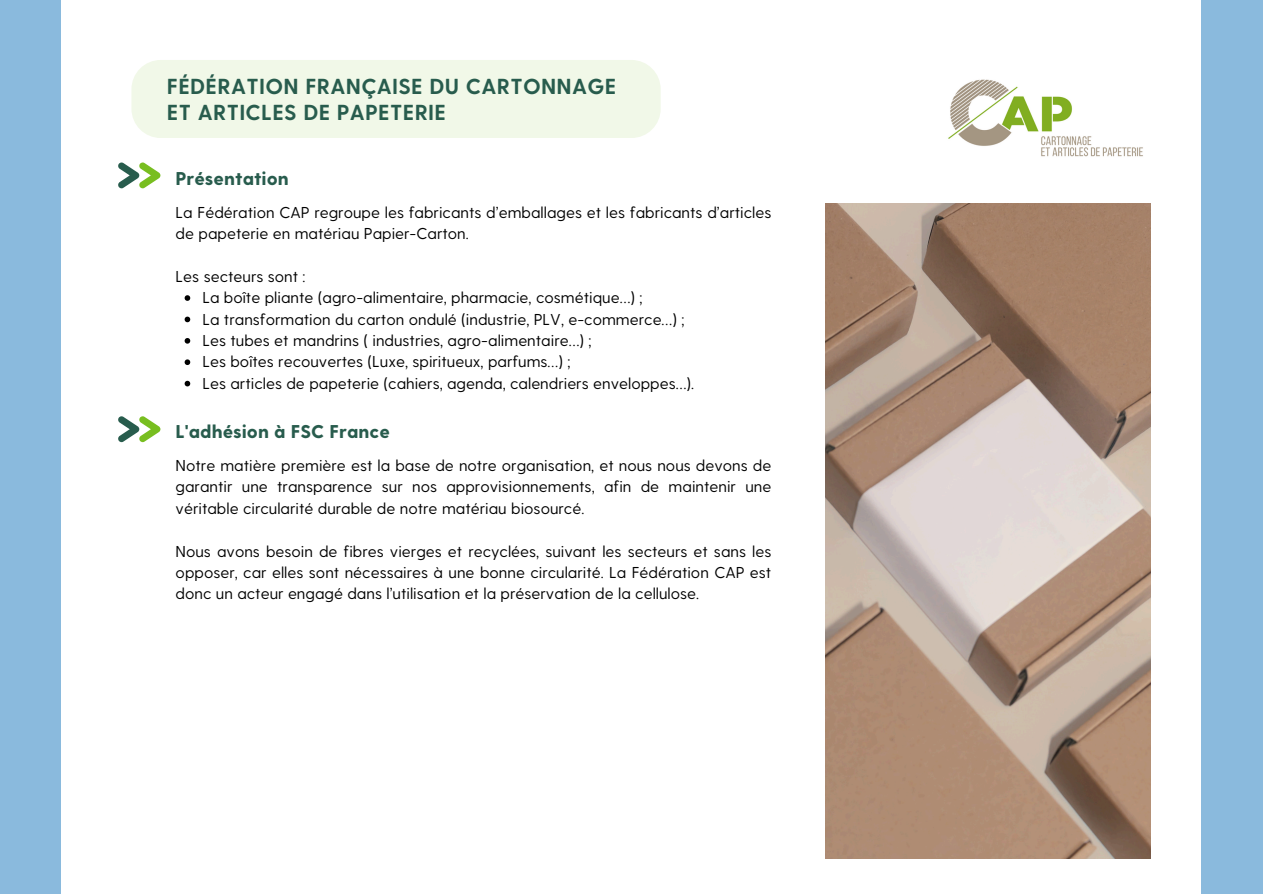
<style>
.page{position:relative;width:1263px;height:894px;background:#fff}
.page>*{position:absolute;margin:0;border:0;box-sizing:border-box;transform-origin:0 0}
.t1{font:700 21.75px/25.8px "Greycliff CF";letter-spacing:.015em;color:#285c4d}
.t2{font:800 18.45px "Greycliff CF";color:#285c4d}
.t3{font:15.75px/21.3px "Greycliff CF";color:#000;text-align:justify}
</style>
<div class="page">
<div style="left:0;top:0;width:1263px;height:893px;background:#8abadd"></div>
<div style="left:62px;top:0;width:1139px;height:893px;background:#fff"></div>
<svg style="left:118px;top:162px;width:43px;height:26px"></svg>
<svg style="left:118px;top:416px;width:43px;height:26px"></svg>
<svg style="left:185px;top:295px;width:5px;height:6px"></svg>
<svg style="left:185px;top:316px;width:5px;height:6px"></svg>
<svg style="left:185px;top:338px;width:5px;height:5px"></svg>
<svg style="left:185px;top:359px;width:5px;height:6px"></svg>
<svg style="left:185px;top:380px;width:5px;height:6px"></svg>
<img style="left:948px;top:79px;width:195px;height:78px">
<div style="left:131px;top:60px;width:530px;height:78px;background:#f1f8e8;border-radius:29px"></div>
<img style="left:826px;top:203px;width:325px;height:655px">
<p class="t1" style="left:167px;top:72px;width:451px">FÉDÉRATION FRANÇAISE DU CARTONNAGE<br>ET ARTICLES DE PAPETERIE</p>
<p class="t2" style="left:176px;top:166px;width:115px">Présentation</p>
<h1 class="t3" style="left:176px;top:200px;width:597px">La Fédération CAP regroupe les fabricants d’emballages et les fabricants d’articles de papeterie en matériau Papier-Carton.</h1>
<p class="t3" style="left:176px;top:264px;width:131px">Les secteurs sont :</p>
<h2 class="t3" style="left:202px;top:286px;width:441px">La boîte pliante (agro-alimentaire, pharmacie, cosmétique…) ;</h2>
<p class="t3" style="left:202px;top:307px;width:483px">La transformation du carton ondulé (industrie, PLV, e-commerce…) ;</p>
<p class="t3" style="left:202px;top:329px;width:391px">Les tubes et mandrins ( industries, agro-alimentaire…) ;</p>
<p class="t3" style="left:202px;top:350px;width:369px">Les boîtes recouvertes (Luxe, spiritueux, parfums…) ;</p>
<p class="t3" style="left:202px;top:371px;width:493px">Les articles de papeterie (cahiers, agenda, calendriers enveloppes…).</p>
<p class="t2" style="left:176px;top:419px;width:216px">L'adhésion à FSC France</p>
<p class="t3" style="left:176px;top:453px;width:597px">Notre matière première est la base de notre organisation, et nous nous devons de garantir une transparence sur nos approvisionnements, afin de maintenir une véritable circularité durable de notre matériau biosourcé.</p>
<p class="t3" style="left:176px;top:539px;width:597px">Nous avons besoin de fibres vierges et recyclées, suivant les secteurs et sans les opposer, car elles sont nécessaires à une bonne circularité. La Fédération CAP est donc un acteur engagé dans l’utilisation et la préservation de la cellulose.</p>
</div>
